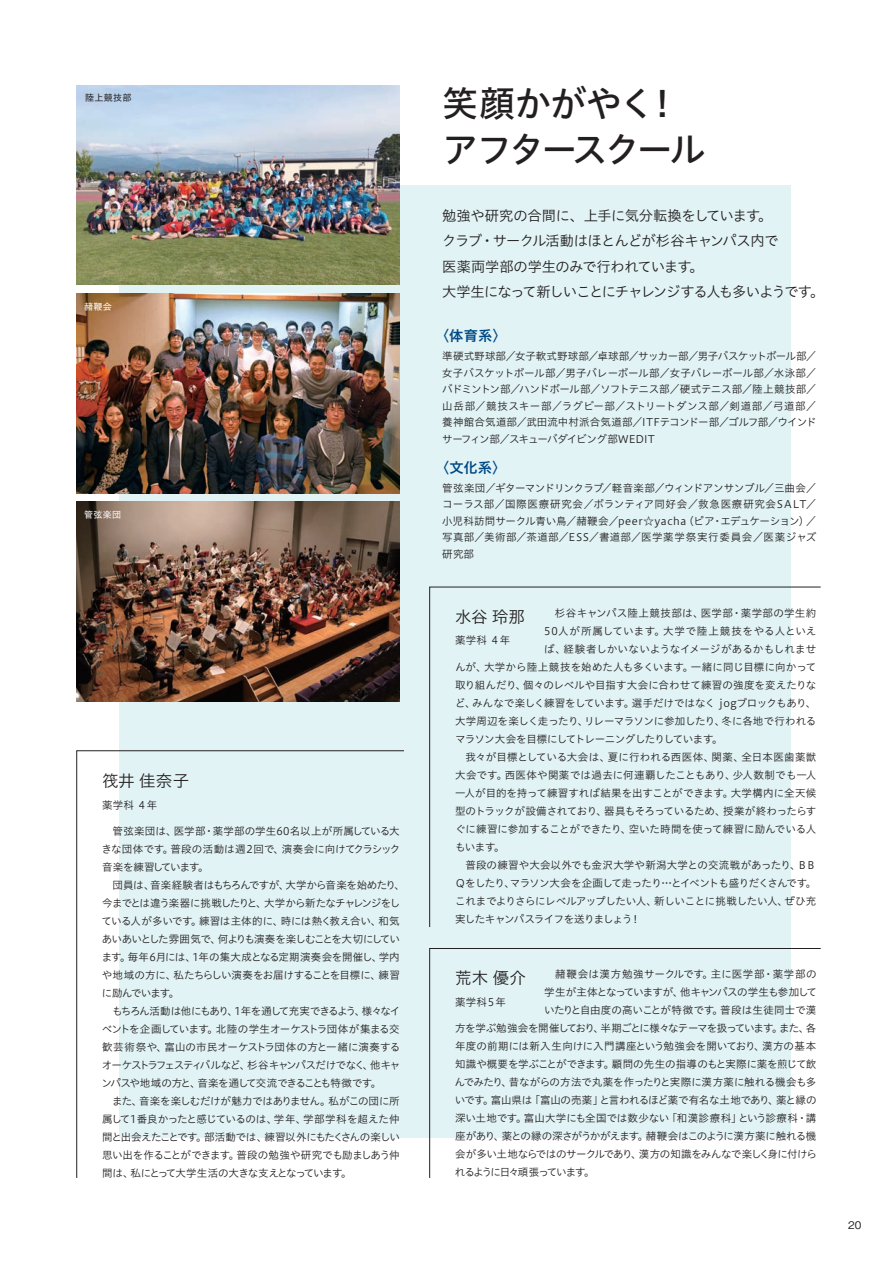
<style>
.page{position:relative;width:893px;height:1263px;background:#fff}
.page>*{position:absolute;margin:0;border:0;box-sizing:border-box;transform-origin:0 0}
.t1{font:36px/46.5px "Hiragino UD Sans Std N W5";letter-spacing:-.085em;color:#231f20}
.t2{font:16.5px "Hiragino UD Sans Std N W3";letter-spacing:.02em;color:#231f20}
.t3{font:14.25px/25.5px "Hiragino UD Sans Std N W3";letter-spacing:-.05em;color:#231f20}
.t4{font:14.25px "Hiragino UD Sans Std N W6";letter-spacing:.01em;color:#014984}
.t5{font:10.5px/18px "Hiragino UD Sans Std N W3";letter-spacing:-.02em;color:#231f20;text-align:justify}
.t6{font:10.5px/18px "Hiragino UD Sans Std N W3";letter-spacing:-.045em;color:#231f20}
.t7{font:10.5px "Hiragino UD Sans Std N W3";letter-spacing:.005em;color:#231f20}
.t8{font:10.5px "Hiragino UD Sans Std N W3";letter-spacing:-.05em;color:#231f20}
.t9{font:10.5px "Hiragino UD Sans Std N W3";letter-spacing:.01em;color:#231f20}
.t10{font:10.5px "Hiragino UD Sans Std N W3";letter-spacing:-.075em;color:#231f20}
.t11{font:10.5px "Hiragino UD Sans Std N W3";letter-spacing:.015em;color:#231f20}
.t12{font:10.5px "Hiragino UD Sans Std N W3";letter-spacing:-.06em;color:#231f20}
.t13{font:10.5px "Hiragino UD Sans Std N W3";letter-spacing:-.04em;color:#231f20}
.t14{font:10.5px "Hiragino UD Sans Std N W3";color:#231f20}
.t15{font:10.5px "Hiragino UD Sans Std N W3";letter-spacing:.055em;color:#231f20}
.t16{font:10.5px "Hiragino UD Sans Std N W3";letter-spacing:.045em;color:#231f20}
.t17{font:10.5px "Hiragino UD Sans Std N W3";letter-spacing:.03em;color:#231f20}
.t18{font:10.5px "Hiragino UD Sans Std N W3";letter-spacing:-.065em;color:#231f20}
.t19{font:10.5px "Hiragino UD Sans Std N W3";letter-spacing:-.12em;color:#231f20}
.t20{font:500 10.5px "Gothic BBB Pro";color:#231f20}
.t21{font:9px "Hiragino UD Sans Std N W4";letter-spacing:.04em;color:#fff}
.t22{font:9px "Hiragino UD Sans Std N W4";letter-spacing:.045em;color:#231f20}
</style>
<div class="page">
<div style="left:119px;top:185px;width:672px;height:952px;background:#e1f3f5"></div>
<svg style="left:429px;top:587px;width:392px;height:340px"></svg>
<svg style="left:76px;top:750px;width:328px;height:428px"></svg>
<svg style="left:429px;top:948px;width:392px;height:230px"></svg>
<img style="left:77px;top:85px;width:323px;height:200px">
<img style="left:77px;top:502px;width:323px;height:200px">
<img style="left:77px;top:293px;width:323px;height:200px">
<p class="t22" style="left:85px;top:91px;width:48px">陸上競技部</p>
<p class="t21" style="left:84px;top:300px;width:29px">赭鞭会</p>
<p class="t21" style="left:84px;top:507px;width:38px">管弦楽団</p>
<h2 class="t2" style="left:102px;top:768px;width:89px">筏井 佳奈子</h2>
<p class="t5" style="left:102px;top:795px;width:57px">薬学科 ４年</p>
<p class="t5" style="left:102px;top:821px;width:300px;text-indent:11px">管弦楽団は、医学部・薬学部の学生60名以上が所属している大きな団体です。普段の活動は週２回で、演奏会に向けてクラシック音楽を練習しています。</p>
<p class="t6" style="left:102px;top:875px;width:305px;text-indent:11px">団員は、音楽経験者はもちろんですが、大学から音楽を始めたり、今までとは違う楽器に挑戦したりと、大学から新たなチャレンジをしている人が多いです。練習は主体的に、時には熱く教え合い、和気あいあいとした雰囲気で、何よりも演奏を楽しむことを大切にしています。毎年６月には、１年の集大成となる定期演奏会を開催し、学内や地域の方に、私たちらしい演奏をお届けすることを目標に、練習に励んでいます。</p>
<p class="t5" style="left:101px;top:1001px;width:300px;text-indent:11px">もちろん活動は他にもあり、１年を通して充実できるよう、様々なイベントを企画しています。北陸の学生オーケストラ団体が集まる交歓芸術祭や、富山の市民オーケストラ団体の方と一緒に演奏するオーケストラフェスティバルなど、杉谷キャンパスだけでなく、他キャンパスや地域の方と、音楽を通して交流できることも特徴です。</p>
<p class="t5" style="left:102px;top:1091px;width:299px;text-indent:10px">また、音楽を楽しむだけが魅力ではありません。私がこの団に所属して１番良かったと感じているのは、学年、学部学科を超えた仲間と出会えたことです。部活動では、練習以外にもたくさんの楽しい思い出を作ることができます。普段の勉強や研究でも励ましあう仲間は、私にとって大学生活の大きな支えとなっています。</p>
<h1 class="t1" style="left:442px;top:78px;width:265px">笑顔かがやく！アフタースクール</h1>
<h3 class="t3" style="left:442px;top:202px;width:383px">勉強や研究の合間に、上手に気分転換をしています。<br>クラブ・サークル活動はほとんどが杉谷キャンパス内で<br>医薬両学部の学生のみで行われています。<br>大学生になって新しいことにチャレンジする人も多いようです。</h3>
<h3 class="t4" style="left:435px;top:325px;width:73px">〈体育系〉</h3>
<p class="t5" style="left:442px;top:347px;width:376px;line-height:16.5px">準硬式野球部／女子軟式野球部／卓球部／サッカー部／男子バスケットボール部／女子バスケットボール部／男子バレーボール部／女子バレーボール部／水泳部／バドミントン部／ハンドボール部／ソフトテニス部／硬式テニス部／陸上競技部／山岳部／競技スキー部／ラグビー部／ストリートダンス部／剣道部／弓道部／養神館合気道部／武田流中村派合気道部／ITFテコンドー部／ゴルフ部／ウインドサーフィン部／スキューバダイビング部WEDIT</p>
<p class="t5" style="left:442px;top:479px;width:376px;line-height:16.5px">管弦楽団／ギターマンドリンクラブ／軽音楽部／ウィンドアンサンブル／三曲会／コーラス部／国際医療研究会／ボランティア同好会／救急医療研究会SALT／小児科訪問サークル青い鳥／赭鞭会／peer☆yacha（ピア・エデュケーション）／写真部／美術部／茶道部／ESS／書道部／医学薬学祭実行委員会／医薬ジャズ研究部</p>
<h3 class="t4" style="left:435px;top:457px;width:73px">〈文化系〉</h3>
<p class="t17" style="left:555px;top:605px;width:263px">杉谷キャンパス陸上競技部は、医学部・薬学部の学生約</p>
<p class="t15" style="left:544px;top:623px;width:274px">50人が所属しています。大学で陸上競技をやる人といえ</p>
<p class="t11" style="left:544px;top:641px;width:274px">ば、経験者しかいないようなイメージがあるかもしれませ</p>
<p class="t9" style="left:455px;top:659px;width:363px">んが、大学から陸上競技を始めた人も多くいます。一緒に同じ目標に向かって</p>
<p class="t7" style="left:455px;top:677px;width:363px">取り組んだり、個々のレベルや目指す大会に合わせて練習の強度を変えたりな</p>
<p class="t5" style="left:455px;top:694px;width:363px">ど、みんなで楽しく練習をしています。選手だけではなく jogブロックもあり、</p>
<p class="t5" style="left:455px;top:712px;width:363px">大学周辺を楽しく走ったり、リレーマラソンに参加したり、冬に各地で行われる</p>
<p class="t8" style="left:455px;top:731px;width:269px">マラソン大会を目標にしてトレーニングしたりしています。</p>
<p class="t7" style="left:465px;top:749px;width:352px">我々が目標としている大会は、夏に行われる西医体、関薬、全日本医歯薬獣</p>
<p class="t11" style="left:455px;top:767px;width:363px">大会です。西医体や関薬では過去に何連覇したこともあり、少人数制でも一人</p>
<p class="t7" style="left:455px;top:785px;width:363px">一人が目的を持って練習すれば結果を出すことができます。大学構内に全天候</p>
<p class="t13" style="left:455px;top:803px;width:363px">型のトラックが設備されており、器具もそろっているため、授業が終わったらす</p>
<p class="t14" style="left:455px;top:821px;width:363px">ぐに練習に参加することができたり、空いた時間を使って練習に励んでいる人</p>
<p class="t5" style="left:455px;top:838px;width:51px">もいます。</p>
<p class="t9" style="left:465px;top:857px;width:352px">普段の練習や大会以外でも金沢大学や新潟大学との交流戦があったり、ＢＢ</p>
<p class="t12" style="left:455px;top:875px;width:363px">Ｑをしたり、マラソン大会を企画して走ったり…とイベントも盛りだくさんです。</p>
<p class="t5" style="left:455px;top:892px;width:363px">これまでよりさらにレベルアップしたい人、新しいことに挑戦したい人、ぜひ充</p>
<p class="t18" style="left:455px;top:911px;width:187px">実したキャンパスライフを送りましょう！</p>
<h2 class="t2" style="left:455px;top:604px;width:72px">水谷 玲那</h2>
<p class="t5" style="left:455px;top:631px;width:57px">薬学科 ４年</p>
<p class="t16" style="left:544px;top:966px;width:274px">　赭鞭会は漢方勉強サークルです。主に医学部・薬学部の</p>
<p class="t10" style="left:544px;top:984px;width:274px">学生が主体となっていますが、他キャンパスの学生も参加して</p>
<p class="t7" style="left:544px;top:1002px;width:274px">いたりと自由度の高いことが特徴です。普段は生徒同士で漢</p>
<p class="t10" style="left:455px;top:1020px;width:363px">方を学ぶ勉強会を開催しており、半期ごとに様々なテーマを扱っています。また、各</p>
<p class="t7" style="left:455px;top:1038px;width:363px">年度の前期には新入生向けに入門講座という勉強会を開いており、漢方の基本</p>
<p class="t5" style="left:455px;top:1054px;width:363px">知識や概要を学ぶことができます。顧問の先生の指導のもと実際に薬を煎じて飲</p>
<p class="t5" style="left:455px;top:1072px;width:363px">んでみたり、昔ながらの方法で丸薬を作ったりと実際に漢方薬に触れる機会も多</p>
<p class="t5" style="left:455px;top:1090px;width:363px">いです。富山県は「富山の売薬」と言われるほど薬で有名な土地であり、薬と縁の</p>
<p class="t5" style="left:455px;top:1108px;width:363px">深い土地です。富山大学にも全国では数少ない「和漢診療科」という診療科・講</p>
<p class="t8" style="left:455px;top:1128px;width:363px">座があり、薬との縁の深さがうかがえます。赭鞭会はこのように漢方薬に触れる機</p>
<p class="t8" style="left:455px;top:1146px;width:363px">会が多い土地ならではのサークルであり、漢方の知識をみんなで楽しく身に付けら</p>
<p class="t19" style="left:455px;top:1164px;width:141px">れるように日々頑張っています。</p>
<h2 class="t2" style="left:455px;top:965px;width:73px">荒木 優介</h2>
<p class="t5" style="left:455px;top:992px;width:53px">薬学科５年</p>
<p class="t20" style="left:848px;top:1216px;width:15px">20</p>
</div>
